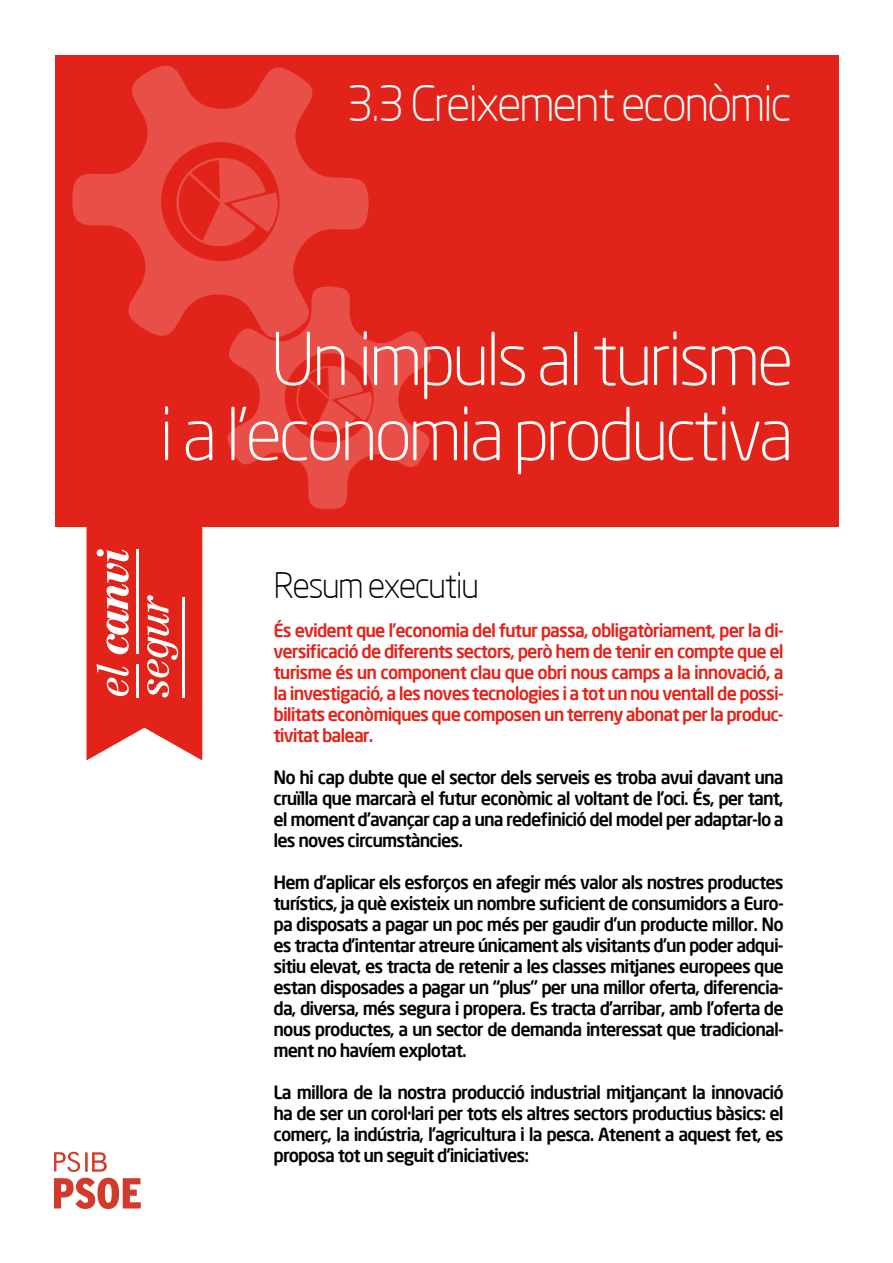
<style>
.page{position:relative;width:893px;height:1263px;background:#fff}
.page>*{position:absolute;margin:0;border:0;box-sizing:border-box;transform-origin:0 0}
.t1{font:300 72px/75px "Neo Sans";letter-spacing:-.05em;color:#fff;text-align:right}
.t2{font:300 48px "Neo Sans";letter-spacing:-.05em;color:#fff}
.t3{font:300 34.5px "Neo Sans";letter-spacing:-.05em;color:#000}
.t4{font:500 18px/21px "Neo Sans";letter-spacing:-.05em;color:#000;text-align:justify}
.t5{font:500 18px/21px "Neo Sans";letter-spacing:-.05em;color:#e2231a;text-align:justify}
</style>
<div class="page">
<div style="left:55px;top:55px;width:783px;height:471px;background:#e2231a"></div>
<svg style="left:54px;top:1152px;width:53px;height:20px"></svg>
<svg style="left:54px;top:1178px;width:87px;height:31px"></svg>
<svg style="left:87px;top:526px;width:115px;height:234px"></svg>
<svg style="left:72px;top:65px;width:297px;height:271px"></svg>
<svg style="left:226px;top:286px;width:205px;height:223px;fill:#e84f48"></svg>
<svg style="left:176px;top:158px;width:102px;height:88px"></svg>
<svg style="left:296px;top:366px;width:76px;height:66px"></svg>
<h2 class="t2" style="left:346px;top:75px;width:447px">3.3 Creixement econòmic</h2>
<h1 class="t1" style="left:159px;top:321px;width:636px">Un impuls al turisme<br>i a l’economia productiva</h1>
<h3 class="t3" style="left:274px;top:565px;width:207px">Resum executiu</h3>
<p class="t5" style="left:274px;top:619px;width:512px">És evident que l’economia del futur passa, obligatòriament, per la di&shy;versificació de diferents sectors, però hem de tenir en compte que el turisme és un component clau que obri nous camps a la innovació, a la investigació, a les noves tecnologies i a tot un nou ventall de possi&shy;bilitats econòmiques que composen un terreny abonat per la produc&shy;tivitat balear.</p>
<p class="t4" style="left:274px;top:766px;width:512px">No hi cap dubte que el sector dels serveis es troba avui davant una cruïlla que marcarà el futur econòmic al voltant de l’oci. És, per tant, el moment d’avançar cap a una redefinició del model per adaptar-lo a les noves circumstàncies.</p>
<p class="t4" style="left:274px;top:871px;width:512px">Hem d’aplicar els esforços en afegir més valor als nostres productes turístics, ja què existeix un nombre suficient de consumidors a Euro&shy;pa disposats a pagar un poc més per gaudir d’un producte millor. No es tracta d’intentar atreure únicament als visitants d’un poder adqui&shy;sitiu elevat, es tracta de retenir a les classes mitjanes europees que estan disposades a pagar un “plus” per una millor oferta, diferencia&shy;da, diversa, més segura i propera. Es tracta d’arribar, amb l’oferta de nous productes, a un sector de demanda interessat que tradicional&shy;ment no havíem explotat.</p>
<p class="t4" style="left:274px;top:1081px;width:512px">La millora de la nostra producció industrial mitjançant la innovació ha de ser un corol·lari per tots els altres sectors productius bàsics: el comerç, la indústria, l’agricultura i la pesca. Atenent a aquest fet, es proposa tot un seguit d’iniciatives:</p>
</div>
